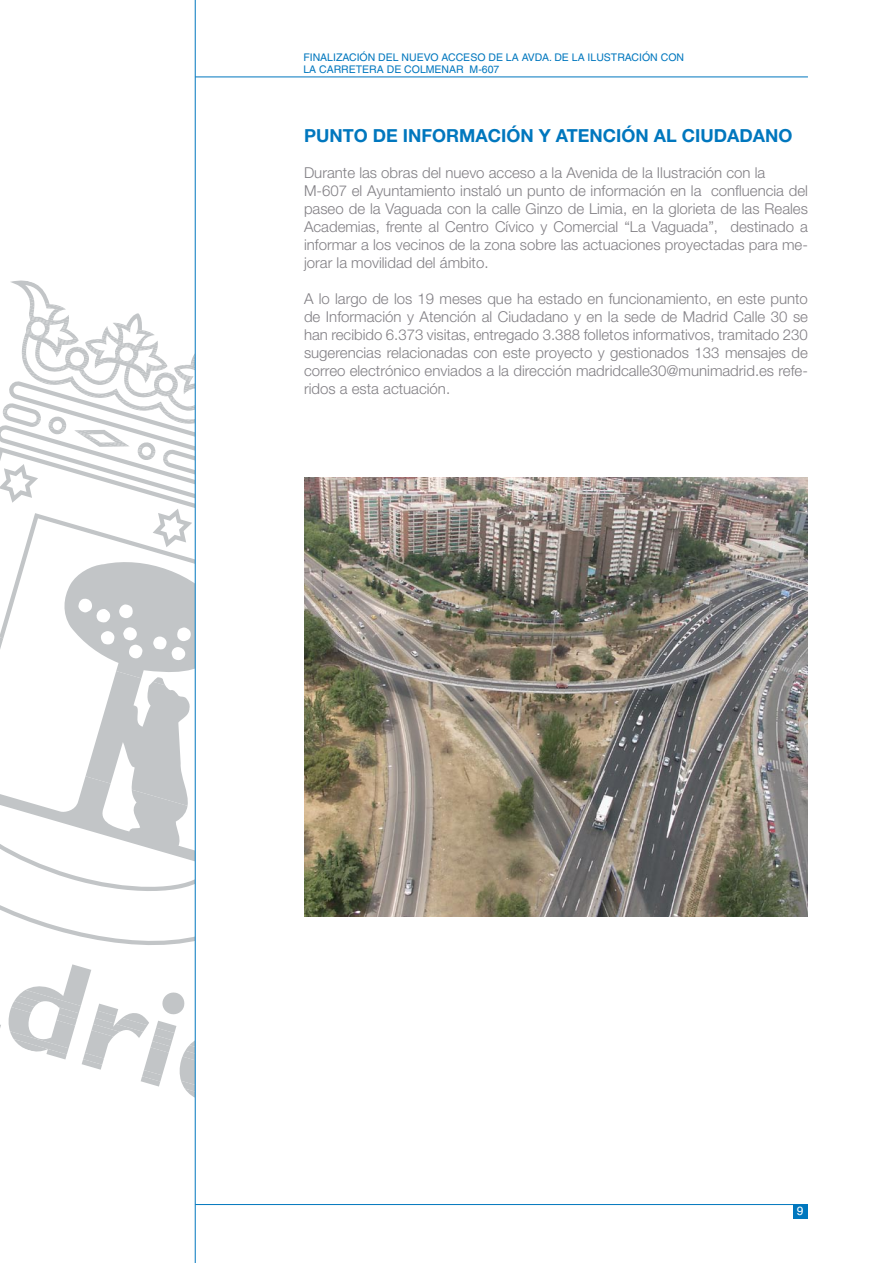
<style>
.page{position:relative;width:893px;height:1263px;background:#fff}
.page>*{position:absolute;margin:0;border:0;box-sizing:border-box;transform-origin:0 0}
.t1{font:700 18px "Helvetica Neue";color:#0077be}
.t2{font:300 15px/18px "Helvetica Neue";color:#817f84}
.t3{font:10.5px/12.6px "Helvetica";color:#0077be}
</style>
<div class="page">
<svg style="left:0;top:956px;width:195px;height:153px"></svg>
<svg style="left:0;top:548px;width:195px;height:408px"></svg>
<svg style="left:101px;top:631px;width:13px;height:14px"></svg>
<svg style="left:123px;top:627px;width:19px;height:31px"></svg>
<svg style="left:153px;top:627px;width:42px;height:33px"></svg>
<svg style="left:78px;top:598px;width:32px;height:25px"></svg>
<svg style="left:119px;top:604px;width:14px;height:15px"></svg>
<svg style="left:0;top:387px;width:195px;height:160px"></svg>
<svg style="left:10px;top:277px;width:185px;height:133px"></svg>
<div style="left:793px;top:1204px;width:15px;height:14px;background:#0077be"></div>
<hr style="left:195px;top:77px;width:613px;height:1px;background:#0077be">
<hr style="left:195px;top:1204px;width:613px;height:1px;background:#0077be">
<hr style="left:195px;top:0;width:1px;height:1263px;background:#0077be">
<img style="left:305px;top:477px;width:502px;height:440px">
<p class="t3" style="left:303px;top:51px;width:382px">FINALIZACIÓN DEL NUEVO ACCESO DE LA AVDA. DE LA ILUSTRACIÓN CON<br>LA CARRETERA DE COLMENAR M-607</p>
<p class="t1" style="left:304px;top:124px;width:14px">PUNTO</p>
<p class="t1" style="left:373px;top:124px;width:43px">DE INFORMACIÓN</p>
<p class="t1" style="left:539px;top:124px;width:30px">Y ATENCIÓN</p>
<p class="t1" style="left:654px;top:124px;width:42px">AL CIUDADANO</p>
<p class="t2" style="left:304px;top:163px;width:505px">Durante las obras del nuevo acceso a la Avenida de la Ilustración con la M-607 el Ayuntamiento instaló un punto de información en la confluencia del paseo de la Vaguada con la calle Ginzo de Limia, en la glorieta de las Reales Academias, frente al Centro Cívico y Comercial “La Vaguada”, destinado a informar a los vecinos de la zona sobre las actuaciones proyectadas para me&shy;jorar la movilidad del ámbito.</p>
<p class="t2" style="left:304px;top:289px;width:505px;text-align:justify">A lo largo de los 19 meses que ha estado en funcionamiento, en este punto de Información y Atención al Ciudadano y en la sede de Madrid Calle 30 se han recibido 6.373 visitas, entregado 3.388 folletos informativos, tramitado 230 sugerencias relacionadas con este proyecto y gestionados 133 mensajes de correo electrónico enviados a la dirección madridcalle30@munimadrid.es refe&shy;ridos a esta actuación.</p>
</div>
